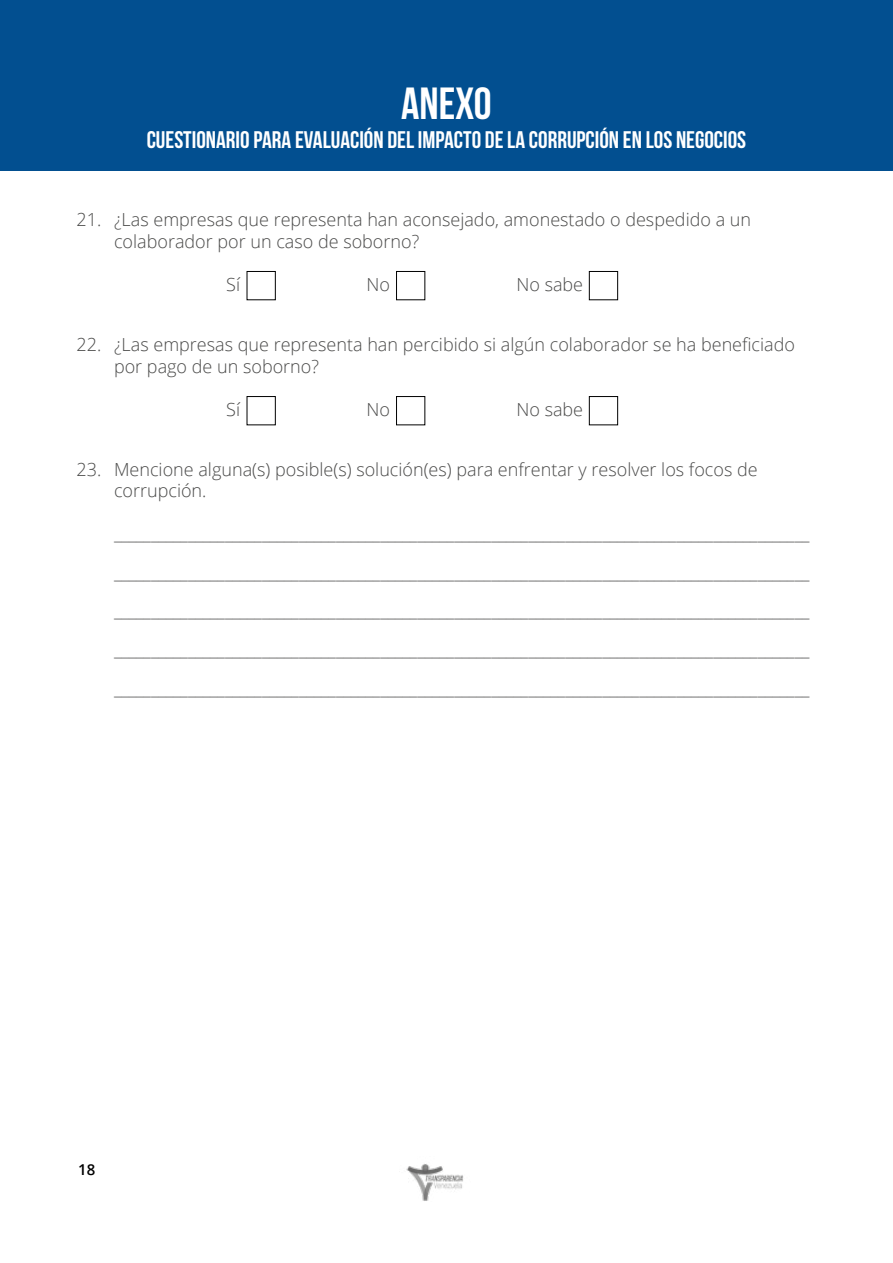
<style>
.page{position:relative;width:893px;height:1263px;background:#fff}
.page>*{position:absolute;margin:0;border:0;box-sizing:border-box;transform-origin:0 0}
.t1{font:45px "Bebas Neue";color:#fff}
.t2{font:24px "Bebas Neue";color:#fff}
.t3{font:300 18px/38.5px "Open Sans";color:#4a4a49}
.t4{font:600 15px "Open Sans";color:#000}
</style>
<div class="page">
<img style="left:406px;top:1164px;width:57px;height:37px">
<div style="left:0;top:0;width:893px;height:170px;background:#024f90"></div>
<div style="left:247px;top:271px;width:29px;height:29px;border:1px solid #000"></div>
<div style="left:396px;top:271px;width:29px;height:29px;border:1px solid #000"></div>
<div style="left:589px;top:271px;width:29px;height:29px;border:1px solid #000"></div>
<div style="left:247px;top:396px;width:29px;height:29px;border:1px solid #000"></div>
<div style="left:396px;top:396px;width:29px;height:29px;border:1px solid #000"></div>
<div style="left:589px;top:396px;width:29px;height:29px;border:1px solid #000"></div>
<h1 class="t1" style="left:401px;top:79px;width:92px">ANEXO</h1>
<h2 class="t2" style="left:147px;top:126px;width:601px">CUESTIONARIO PARA EVALUACIÓN DEL IMPACTO DE LA CORRUPCIÓN EN LOS NEGOCIOS</h2>
<p class="t3" style="left:114px;top:209px;width:639px;line-height:21.6px;text-indent:-37px">21. ¿Las empresas que representa han aconsejado, amonestado o despedido a un colaborador por un caso de soborno?</p>
<p class="t3" style="left:226px;top:265px;width:15px">Sí</p>
<p class="t3" style="left:367px;top:265px;width:25px">No</p>
<p class="t3" style="left:516px;top:265px;width:68px">No sabe</p>
<p class="t3" style="left:114px;top:333px;width:682px;line-height:21.6px;text-indent:-37px">22. ¿Las empresas que representa han percibido si algún colaborador se ha beneficiado por pago de un soborno?</p>
<p class="t3" style="left:226px;top:389px;width:15px">Sí</p>
<p class="t3" style="left:367px;top:389px;width:25px">No</p>
<p class="t3" style="left:516px;top:389px;width:68px">No sabe</p>
<p class="t3" style="left:114px;top:458px;width:645px;line-height:21.6px;text-indent:-37px">23. Mencione alguna(s) posible(s) solución(es) para enfrentar y resolver los focos de corrupción.</p>
<p class="t3" style="left:114px;top:514px;width:697px;text-align:justify">______________________________________________________________________________________________ ______________________________________________________________________________________________ ______________________________________________________________________________________________ ______________________________________________________________________________________________ ______________________________________________________________________________________________</p>
<p class="t4" style="left:78px;top:1159px;width:19px">18</p>
</div>
